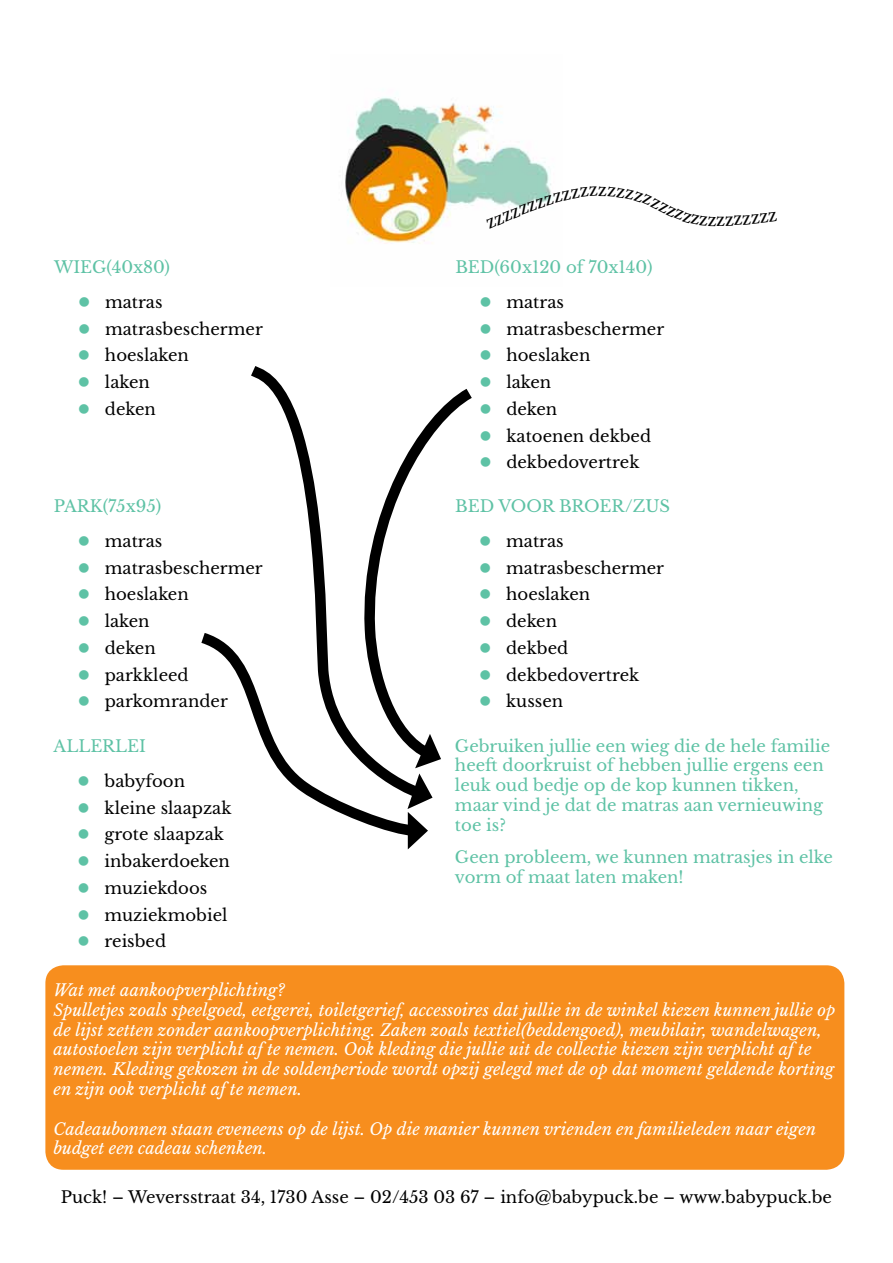
<style>
.page{position:relative;width:893px;height:1263px;background:#fff}
.page>*{position:absolute;margin:0;border:0;box-sizing:border-box;transform-origin:0 0}
.t1{font:italic 16.5px/19.8px "Libre Baskerville";color:#fff}
.t2{font:16.5px/26.7px "Libre Baskerville";color:#000}
.t3{font:16.5px/19.8px "Libre Baskerville";color:#5ec2a5}
</style>
<div class="page">
<div style="left:45px;top:965px;width:799px;height:205px;background:#f78e1e;border-radius:18px"></div>
<img style="left:345px;top:97px;width:206px;height:147px">
<svg style="left:251px;top:366px;width:76px;height:259px"></svg>
<svg style="left:364px;top:389px;width:108px;height:236px"></svg>
<svg style="left:201px;top:625px;width:210px;height:211px"></svg>
<svg style="left:407px;top:734px;width:34px;height:115px"></svg>
<svg style="left:486px;top:186px;width:67px;height:43px"></svg>
<p class="t3" style="left:54px;top:257px;width:118px">WIEG(40x80)</p>
<p class="t2" style="left:105px;top:289px;width:159px">matras matrasbeschermer hoeslaken<br>laken<br>deken</p>
<p class="t3" style="left:54px;top:496px;width:109px">PARK(75x95)</p>
<p class="t2" style="left:105px;top:528px;width:159px">matras matrasbeschermer hoeslaken<br>laken<br>deken<br>parkkleed parkomrander</p>
<p class="t3" style="left:54px;top:736px;width:94px">ALLERLEI</p>
<p class="t2" style="left:105px;top:768px;width:129px">babyfoon kleine slaapzak grote slaapzak inbakerdoeken muziekdoos muziekmobiel reisbed</p>
<p class="t3" style="left:455px;top:257px;width:199px">BED(60x120 of 70x140)</p>
<p class="t2" style="left:506px;top:289px;width:159px">matras matrasbeschermer hoeslaken<br>laken<br>deken<br>katoenen dekbed dekbedovertrek</p>
<p class="t3" style="left:455px;top:496px;width:217px">BED VOOR BROER/ZUS</p>
<p class="t2" style="left:506px;top:528px;width:159px">matras matrasbeschermer hoeslaken<br>deken<br>dekbed dekbedovertrek kussen</p>
<p class="t3" style="left:455px;top:736px;width:377px">Gebruiken jullie een wieg die de hele familie heeft doorkruist of hebben jullie ergens een leuk oud bedje op de kop kunnen tikken, maar vind je dat de matras aan vernieuwing toe is?</p>
<p class="t3" style="left:455px;top:848px;width:379px">Geen probleem, we kunnen matrasjes in elke vorm of maat laten maken!</p>
<p class="t1" style="left:53px;top:980px;width:783px">Wat met aankoopverplichting?<br>Spulletjes zoals speelgoed, eetgerei, toiletgerief, accessoires dat jullie in de winkel kiezen kunnen jullie op de lijst zetten zonder aankoopverplichting. Zaken zoals textiel(beddengoed), meubilair, wandelwagen, autostoelen zijn verplicht af te nemen. Ook kleding die jullie uit de collectie kiezen zijn verplicht af te nemen. Kleding gekozen in de soldenperiode wordt opzij gelegd met de op dat moment geldende korting en zijn ook verplicht af te nemen.</p>
<p class="t1" style="left:53px;top:1119px;width:764px">Cadeaubonnen staan eveneens op de lijst. Op die manier kunnen vrienden en familieleden naar eigen budget een cadeau schenken.</p>
<p class="t2" style="left:61px;top:1184px;width:773px">Puck! – Weversstraat 34, 1730 Asse – 02/453 03 67 – info@babypuck.be – www.babypuck.be</p>
</div>
